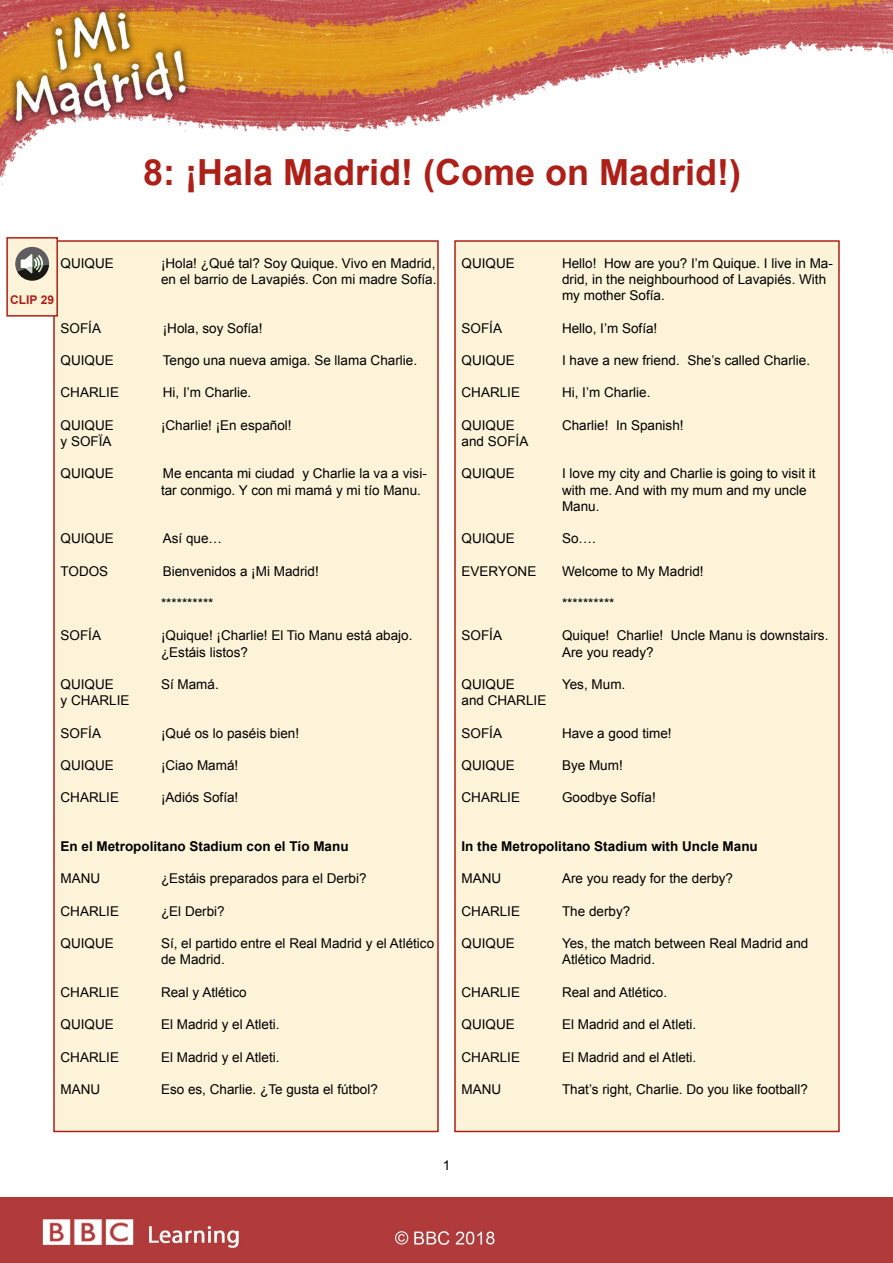
<style>
.page{position:relative;width:893px;height:1263px;background:#fff}
.page>*{position:absolute;margin:0;border:0;box-sizing:border-box;transform-origin:0 0}
.t1{font:700 36px "Arial";color:#ae1f17}
.t2{font:13.5px/16.2px "Arial";color:#000}
.t3{font:700 13.5px "Arial";color:#000}
.t4{font:700 12px "Arial";color:#ae1f17}
</style>
<div class="page">
<img style="left:0;top:0;width:893px;height:1263px">
<div style="left:54px;top:241px;width:384px;height:890px;background:#fdf3d9"></div>
<div style="left:53px;top:240px;width:386px;height:892px;border:2px solid #ae1f17"></div>
<div style="left:455px;top:241px;width:384px;height:890px;background:#fdf3d9"></div>
<div style="left:454px;top:240px;width:386px;height:892px;border:2px solid #ae1f17"></div>
<div style="left:7px;top:238px;width:50px;height:78px;background:#fdf3d9"></div>
<div style="left:6px;top:237px;width:52px;height:80px;border:2px solid #ae1f17"></div>
<svg style="left:15px;top:247px;width:34px;height:34px"></svg>
<h1 class="t1" style="left:143px;top:148px;width:600px">8: ¡Hala Madrid! (Come on Madrid!)</h1>
<p class="t2" style="left:61px;top:255px;width:55px">QUIQUE</p>
<p class="t2" style="left:161px;top:255px;width:277px">¡Hola! ¿Qué tal? Soy Quique. Vivo en Madrid, en el barrio de Lavapiés. Con mi madre Sofía.</p>
<p class="t2" style="left:61px;top:320px;width:42px">SOFÍA</p>
<p class="t2" style="left:163px;top:320px;width:101px">¡Hola, soy Sofía!</p>
<p class="t2" style="left:61px;top:352px;width:55px">QUIQUE</p>
<p class="t2" style="left:163px;top:352px;width:256px">Tengo una nueva amiga. Se llama Charlie.</p>
<p class="t2" style="left:61px;top:385px;width:60px">CHARLIE</p>
<p class="t2" style="left:163px;top:385px;width:90px">Hi, I’m Charlie.</p>
<p class="t2" style="left:61px;top:417px;width:55px">QUIQUE</p>
<p class="t2" style="left:161px;top:417px;width:132px">¡Charlie! ¡En español!</p>
<p class="t2" style="left:61px;top:433px;width:53px">y SOFÏA</p>
<p class="t2" style="left:61px;top:466px;width:55px">QUIQUE</p>
<p class="t2" style="left:161px;top:466px;width:267px">Me encanta mi ciudad y Charlie la va a visi&shy;tar conmigo. Y con mi mamá y mi tío Manu.</p>
<p class="t2" style="left:61px;top:530px;width:55px">QUIQUE</p>
<p class="t2" style="left:163px;top:530px;width:61px">Así que…</p>
<p class="t2" style="left:61px;top:563px;width:49px">TODOS</p>
<p class="t2" style="left:163px;top:563px;width:158px">Bienvenidos a ¡Mi Madrid!</p>
<p class="t2" style="left:161px;top:595px;width:54px">**********</p>
<p class="t2" style="left:61px;top:628px;width:42px">SOFÍA</p>
<p class="t2" style="left:161px;top:628px;width:253px">¡Quique! ¡Charlie! El Tio Manu está abajo. ¿Estáis listos?</p>
<p class="t2" style="left:61px;top:676px;width:55px">QUIQUE</p>
<p class="t2" style="left:161px;top:676px;width:59px">Sí Mamá.</p>
<p class="t2" style="left:61px;top:692px;width:71px">y CHARLIE</p>
<p class="t2" style="left:61px;top:725px;width:42px">SOFÍA</p>
<p class="t2" style="left:161px;top:725px;width:140px">¡Qué os lo paséis bien!</p>
<p class="t2" style="left:61px;top:757px;width:55px">QUIQUE</p>
<p class="t2" style="left:161px;top:757px;width:79px">¡Ciao Mamá!</p>
<p class="t2" style="left:61px;top:790px;width:60px">CHARLIE</p>
<p class="t2" style="left:161px;top:790px;width:79px">¡Adiós Sofía!</p>
<p class="t3" style="left:61px;top:837px;width:290px">En el Metropolitano Stadium con el Tío Manu</p>
<p class="t2" style="left:61px;top:871px;width:41px">MANU</p>
<p class="t2" style="left:161px;top:871px;width:207px">¿Estáis preparados para el Derbi?</p>
<p class="t2" style="left:61px;top:903px;width:60px">CHARLIE</p>
<p class="t2" style="left:161px;top:903px;width:65px">¿El Derbi?</p>
<p class="t2" style="left:61px;top:935px;width:55px">QUIQUE</p>
<p class="t2" style="left:161px;top:935px;width:275px">Sí, el partido entre el Real Madrid y el Atlético de Madrid.</p>
<p class="t2" style="left:61px;top:984px;width:60px">CHARLIE</p>
<p class="t2" style="left:161px;top:984px;width:87px">Real y Atlético</p>
<p class="t2" style="left:61px;top:1016px;width:55px">QUIQUE</p>
<p class="t2" style="left:161px;top:1016px;width:120px">El Madrid y el Atleti.</p>
<p class="t2" style="left:61px;top:1049px;width:60px">CHARLIE</p>
<p class="t2" style="left:161px;top:1049px;width:120px">El Madrid y el Atleti.</p>
<p class="t2" style="left:61px;top:1081px;width:41px">MANU</p>
<p class="t2" style="left:161px;top:1081px;width:218px">Eso es, Charlie. ¿Te gusta el fútbol?</p>
<p class="t4" style="left:10px;top:292px;width:45px">CLIP 29</p>
<p class="t2" style="left:462px;top:255px;width:55px">QUIQUE</p>
<p class="t2" style="left:562px;top:255px;width:272px">Hello! How are you? I’m Quique. I live in Ma&shy;drid, in the neighbourhood of Lavapiés. With my mother Sofía.</p>
<p class="t2" style="left:462px;top:320px;width:42px">SOFÍA</p>
<p class="t2" style="left:562px;top:320px;width:97px">Hello, I’m Sofía!</p>
<p class="t2" style="left:462px;top:352px;width:55px">QUIQUE</p>
<p class="t2" style="left:562px;top:352px;width:250px">I have a new friend. She’s called Charlie.</p>
<p class="t2" style="left:462px;top:385px;width:60px">CHARLIE</p>
<p class="t2" style="left:562px;top:385px;width:90px">Hi, I’m Charlie.</p>
<p class="t2" style="left:462px;top:417px;width:55px">QUIQUE</p>
<p class="t2" style="left:562px;top:417px;width:123px">Charlie! In Spanish!</p>
<p class="t2" style="left:462px;top:433px;width:68px">and SOFÍA</p>
<p class="t2" style="left:462px;top:466px;width:55px">QUIQUE</p>
<p class="t2" style="left:562px;top:466px;width:255px">I love my city and Charlie is going to visit it with me. And with my mum and my uncle<br>Manu.</p>
<p class="t2" style="left:462px;top:530px;width:55px">QUIQUE</p>
<p class="t2" style="left:562px;top:530px;width:35px">So….</p>
<p class="t2" style="left:462px;top:563px;width:76px">EVERYONE</p>
<p class="t2" style="left:562px;top:563px;width:143px">Welcome to My Madrid!</p>
<p class="t2" style="left:562px;top:595px;width:54px">**********</p>
<p class="t2" style="left:462px;top:628px;width:42px">SOFÍA</p>
<p class="t2" style="left:562px;top:628px;width:268px">Quique! Charlie! Uncle Manu is downstairs.<br>Are you ready?</p>
<p class="t2" style="left:462px;top:676px;width:55px">QUIQUE</p>
<p class="t2" style="left:562px;top:676px;width:65px">Yes, Mum.</p>
<p class="t2" style="left:462px;top:692px;width:86px">and CHARLIE</p>
<p class="t2" style="left:462px;top:725px;width:42px">SOFÍA</p>
<p class="t2" style="left:562px;top:725px;width:111px">Have a good time!</p>
<p class="t2" style="left:462px;top:757px;width:55px">QUIQUE</p>
<p class="t2" style="left:562px;top:757px;width:62px">Bye Mum!</p>
<p class="t2" style="left:462px;top:790px;width:60px">CHARLIE</p>
<p class="t2" style="left:562px;top:790px;width:95px">Goodbye Sofía!</p>
<p class="t3" style="left:462px;top:837px;width:298px">In the Metropolitano Stadium with Uncle Manu</p>
<p class="t2" style="left:462px;top:871px;width:41px">MANU</p>
<p class="t2" style="left:562px;top:871px;width:173px">Are you ready for the derby?</p>
<p class="t2" style="left:462px;top:903px;width:60px">CHARLIE</p>
<p class="t2" style="left:562px;top:903px;width:70px">The derby?</p>
<p class="t2" style="left:462px;top:935px;width:55px">QUIQUE</p>
<p class="t2" style="left:562px;top:935px;width:248px">Yes, the match between Real Madrid and<br>Atlético Madrid.</p>
<p class="t2" style="left:462px;top:984px;width:60px">CHARLIE</p>
<p class="t2" style="left:562px;top:984px;width:107px">Real and Atlético.</p>
<p class="t2" style="left:462px;top:1016px;width:55px">QUIQUE</p>
<p class="t2" style="left:562px;top:1016px;width:136px">El Madrid and el Atleti.</p>
<p class="t2" style="left:462px;top:1049px;width:60px">CHARLIE</p>
<p class="t2" style="left:562px;top:1049px;width:136px">El Madrid and el Atleti.</p>
<p class="t2" style="left:462px;top:1081px;width:41px">MANU</p>
<p class="t2" style="left:562px;top:1081px;width:247px">That’s right, Charlie. Do you like football?</p>
<p class="t2" style="left:443px;top:1157px;width:9px">1</p>
</div>
